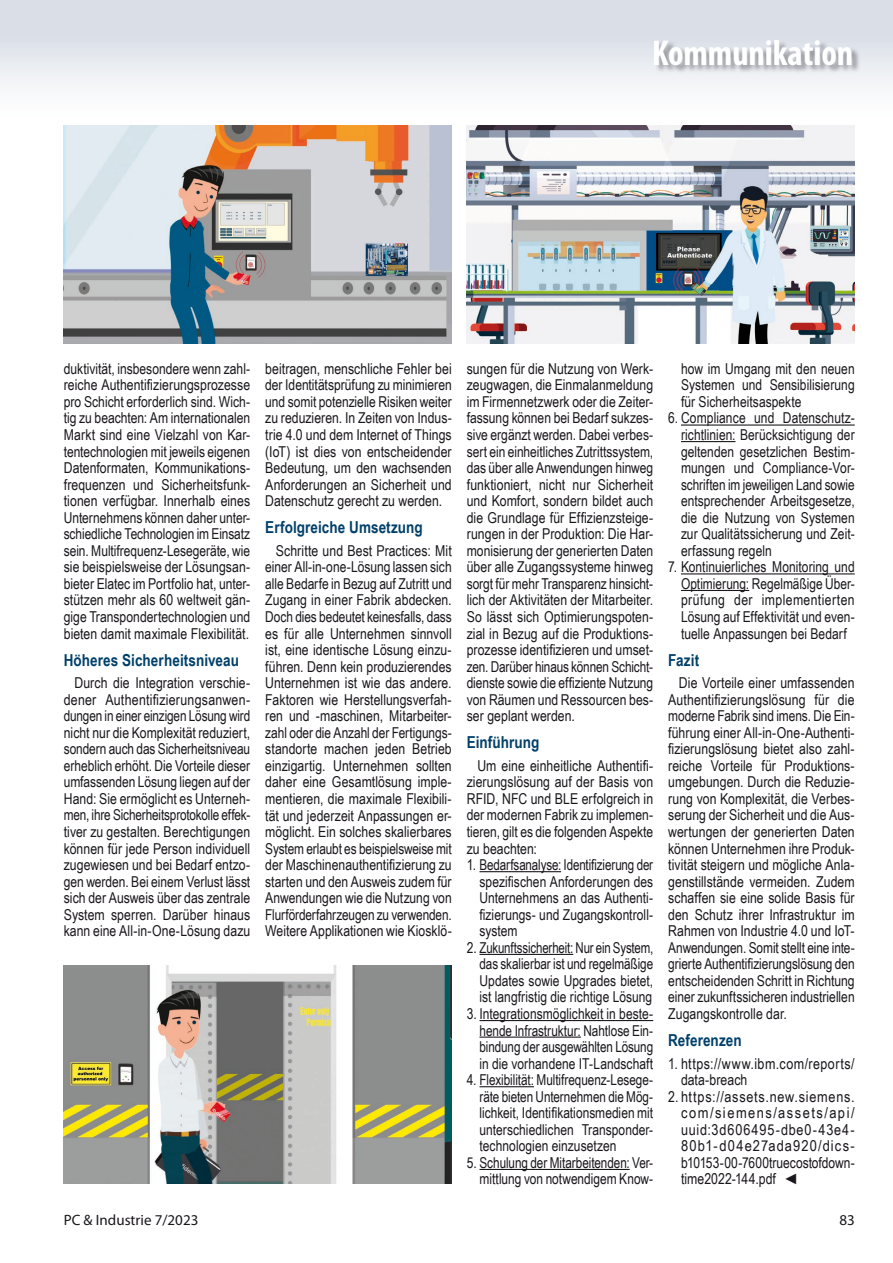
<style>
.page{position:relative;width:893px;height:1263px;background:#fff}
.page>*{position:absolute;margin:0;border:0;box-sizing:border-box;transform-origin:0 0}
.t1{font:700 condensed 36px "Myriad Pro";letter-spacing:-.005em;color:#fff}
.t2{font:700 16.5px "Arial Narrow";letter-spacing:.005em;color:#00406a}
.t3{font:15px/16.5px "Arial Narrow";color:#1a171c;text-align:justify}
.t4{font:15px/16.5px "Arial Narrow";letter-spacing:.025em;color:#1a171c}
.t5{font:15px "Myriad Pro";color:#1a171c}
</style>
<div class="page">
<div style="left:0;top:0;width:893px;height:128px;background:linear-gradient(to bottom,#d2d8e2,#fff)"></div>
<hr style="left:479px;top:871px;width:82px;height:1px;background:#1a171c">
<hr style="left:479px;top:954px;width:94px;height:1px;background:#1a171c">
<hr style="left:479px;top:1020px;width:174px;height:1px;background:#1a171c">
<hr style="left:479px;top:1036px;width:102px;height:2px;background:#1a171c">
<hr style="left:479px;top:1086px;width:55px;height:1px;background:#1a171c">
<hr style="left:479px;top:1169px;width:151px;height:1px;background:#1a171c">
<hr style="left:681px;top:424px;width:174px;height:2px;background:#1a171c">
<hr style="left:681px;top:441px;width:54px;height:1px;background:#1a171c">
<hr style="left:681px;top:573px;width:174px;height:1px;background:#1a171c">
<hr style="left:681px;top:590px;width:68px;height:1px;background:#1a171c">
<img style="left:64px;top:126px;width:388px;height:218px">
<img style="left:467px;top:126px;width:388px;height:218px">
<div style="left:654px;top:41px;width:206px;height:33px;background:#1a171c;opacity:.4"></div>
<img style="left:64px;top:965px;width:388px;height:218px">
<h1 class="t1" style="left:652px;top:30px;width:203px">Kommunikation</h1>
<p class="t3" style="left:64px;top:360px;width:188px">duktivität, insbesondere wenn zahl&shy;reiche Authentifizierungsprozesse pro Schicht erforderlich sind. Wich&shy;tig zu beachten: Am internationalen Markt sind eine Vielzahl von Kar&shy;tentechnologien mit jeweils eigenen Datenformaten, Kommunikations&shy;frequenzen und Sicherheitsfunk&shy;tionen verfügbar. Innerhalb eines Unternehmens können daher unter&shy;schiedliche Technologien im Einsatz sein. Multifrequenz-Lesegeräte, wie sie beispielsweise der Lösungsan&shy;bieter Elatec im Portfolio hat, unter&shy;stützen mehr als 60 weltweit gän&shy;gige Transpondertechnologien und bieten damit maximale Flexibilität.</p>
<p class="t2" style="left:64px;top:647px;width:177px">Höheres Sicherheitsniveau</p>
<p class="t3" style="left:64px;top:674px;width:188px;text-indent:11px">Durch die Integration verschie&shy;dener Authentifizierungsanwen&shy;dungen in einer einzigen Lösung wird nicht nur die Komplexität reduziert, sondern auch das Sicherheitsniveau erheblich erhöht. Die Vorteile dieser umfassenden Lösung liegen auf der Hand: Sie ermöglicht es Unterneh&shy;men, ihre Sicherheitsprotokolle effek&shy;tiver zu gestalten. Berechtigungen können für jede Person individuell zugewiesen und bei Bedarf entzo&shy;gen werden. Bei einem Verlust lässt sich der Ausweis über das zentrale System sperren. Darüber hinaus kann eine All-in-One-Lösung dazu</p>
<p class="t3" style="left:265px;top:360px;width:188px">beitragen, menschliche Fehler bei der Identitätsprüfung zu minimieren und somit potenzielle Risiken weiter zu reduzieren. In Zeiten von Indus&shy;trie 4.0 und dem Internet of Things (IoT) ist dies von entscheidender Bedeutung, um den wachsenden Anforderungen an Sicherheit und Datenschutz gerecht zu werden.</p>
<p class="t2" style="left:265px;top:515px;width:159px">Erfolgreiche Umsetzung</p>
<p class="t3" style="left:265px;top:542px;width:188px;text-indent:11px">Schritte und Best Practices: Mit einer All-in-one-Lösung lassen sich alle Bedarfe in Bezug auf Zutritt und Zugang in einer Fabrik abdecken.<br>Doch dies bedeutet keinesfalls, dass es für alle Unternehmen sinnvoll ist, eine identische Lösung einzu&shy;führen. Denn kein produzierendes Unternehmen ist wie das andere.<br>Faktoren wie Herstellungsverfah&shy;ren und -maschinen, Mitarbeiter&shy;zahl oder die Anzahl der Fertigungs&shy;standorte machen jeden Betrieb einzigartig. Unternehmen sollten daher eine Gesamtlösung imple&shy;mentieren, die maximale Flexibili&shy;tät und jederzeit Anpassungen er&shy;möglicht. Ein solches skalierbares System erlaubt es beispielsweise mit der Maschinenauthentifizierung zu starten und den Ausweis zudem für Anwendungen wie die Nutzung von Flurförderfahrzeugen zu verwenden.<br>Weitere Applikationen wie Kiosklö-</p>
<p class="t3" style="left:467px;top:360px;width:188px">sungen für die Nutzung von Werk&shy;zeugwagen, die Einmalanmeldung im Firmennetzwerk oder die Zeiter&shy;fassung können bei Bedarf sukzes&shy;sive ergänzt werden. Dabei verbes&shy;sert ein einheitliches Zutrittssystem, das über alle Anwendungen hinweg funktioniert, nicht nur Sicherheit und Komfort, sondern bildet auch die Grundlage für Effizienzsteige&shy;rungen in der Produktion: Die Har&shy;monisierung der generierten Daten über alle Zugangssysteme hinweg sorgt für mehr Transparenz hinsicht&shy;lich der Aktivitäten der Mitarbeiter.<br>So lässt sich Optimierungspoten&shy;zial in Bezug auf die Produktions&shy;prozesse identifizieren und umset&shy;zen. Darüber hinaus können Schicht&shy;dienste sowie die effiziente Nutzung von Räumen und Ressourcen bes&shy;ser geplant werden.</p>
<p class="t2" style="left:467px;top:730px;width:74px">Einführung</p>
<p class="t3" style="left:467px;top:757px;width:188px;text-indent:11px">Um eine einheitliche Authentifi&shy;zierungslösung auf der Basis von RFID, NFC und BLE erfolgreich in der modernen Fabrik zu implemen&shy;tieren, gilt es die folgenden Aspekte zu beachten:</p>
<p class="t3" style="left:479px;top:856px;width:175px;text-indent:-13px">1. Bedarfsanalyse: Identifizierung der spezifischen Anforderungen des Unternehmens an das Authenti&shy;fizierungs- und Zugangskontroll&shy;system</p>
<p class="t3" style="left:479px;top:939px;width:175px;text-indent:-13px">2. Zukunftssicherheit: Nur ein System, das skalierbar ist und regelmäßige Updates sowie Upgrades bietet, ist langfristig die richtige Lösung</p>
<p class="t3" style="left:479px;top:1005px;width:175px;text-indent:-13px">3. Integrationsmöglichkeit in beste&shy;hende Infrastruktur: Nahtlose Ein&shy;bindung der ausgewählten Lösung in die vorhandene IT-Landschaft</p>
<p class="t3" style="left:479px;top:1071px;width:175px;text-indent:-13px">4. Flexibilität: Multifrequenz-Lesege&shy;räte bieten Unternehmen die Mög&shy;lichkeit, Identifikationsmedien mit unterschiedlichen Transponder&shy;technologien einzusetzen</p>
<p class="t3" style="left:467px;top:1154px;width:188px;text-align:right">5. Schulung der Mitarbeitenden: Ver&shy;mittlung von notwendigem Know-</p>
<p class="t3" style="left:681px;top:360px;width:175px">how im Umgang mit den neuen Systemen und Sensibilisierung für Sicherheitsaspekte</p>
<p class="t3" style="left:681px;top:409px;width:175px;text-indent:-13px">6. Compliance und Datenschutz&shy;richtlinien: Berücksichtigung der geltenden gesetzlichen Bestim&shy;mungen und Compliance-Vor&shy;schriften im jeweiligen Land sowie entsprechender Arbeitsgesetze, die die Nutzung von Systemen zur Qualitätssicherung und Zeit&shy;erfassung regeln</p>
<p class="t3" style="left:681px;top:558px;width:175px;text-indent:-13px">7. Kontinuierliches Monitoring und Optimierung: Regelmäßige Über&shy;prüfung der implementierten Lösung auf Effektivität und even&shy;tuelle Anpassungen bei Bedarf</p>
<p class="t2" style="left:668px;top:647px;width:33px">Fazit</p>
<p class="t3" style="left:668px;top:674px;width:188px;text-indent:11px">Die Vorteile einer umfassenden Authentifizierungslösung für die moderne Fabrik sind imens. Die Ein&shy;führung einer All-in-One-Authenti&shy;fizierungslösung bietet also zahl&shy;reiche Vorteile für Produktions&shy;umgebungen. Durch die Reduzie&shy;rung von Komplexität, die Verbes&shy;serung der Sicherheit und die Aus&shy;wertungen der generierten Daten können Unternehmen ihre Produk&shy;tivität steigern und mögliche Anla&shy;genstillstände vermeiden. Zudem schaffen sie eine solide Basis für den Schutz ihrer Infrastruktur im Rahmen von Industrie 4.0 und IoT-Anwendungen. Somit stellt eine inte&shy;grierte Authentifizierungslösung den entscheidenden Schritt in Richtung einer zukunftssicheren industriellen Zugangskontrolle dar.</p>
<p class="t2" style="left:668px;top:1028px;width:75px">Referenzen</p>
<p class="t4" style="left:681px;top:1054px;width:175px;text-indent:-13px">1. https://www.ibm.com/reports/ data-breach</p>
<p class="t3" style="left:681px;top:1087px;width:175px;text-indent:-13px">2. https://assets.new.siemens. com/siemens/assets/api/ uuid:3d606495-dbe0-43e4- 80b1-d04e27ada920/dics&shy;b10153-00-7600truecostofdown&shy;time2022-144.pdf ◄</p>
<p class="t5" style="left:64px;top:1210px;width:136px">PC &amp; Industrie 7/2023</p>
<p class="t5" style="left:839px;top:1210px;width:17px">83</p>
</div>
